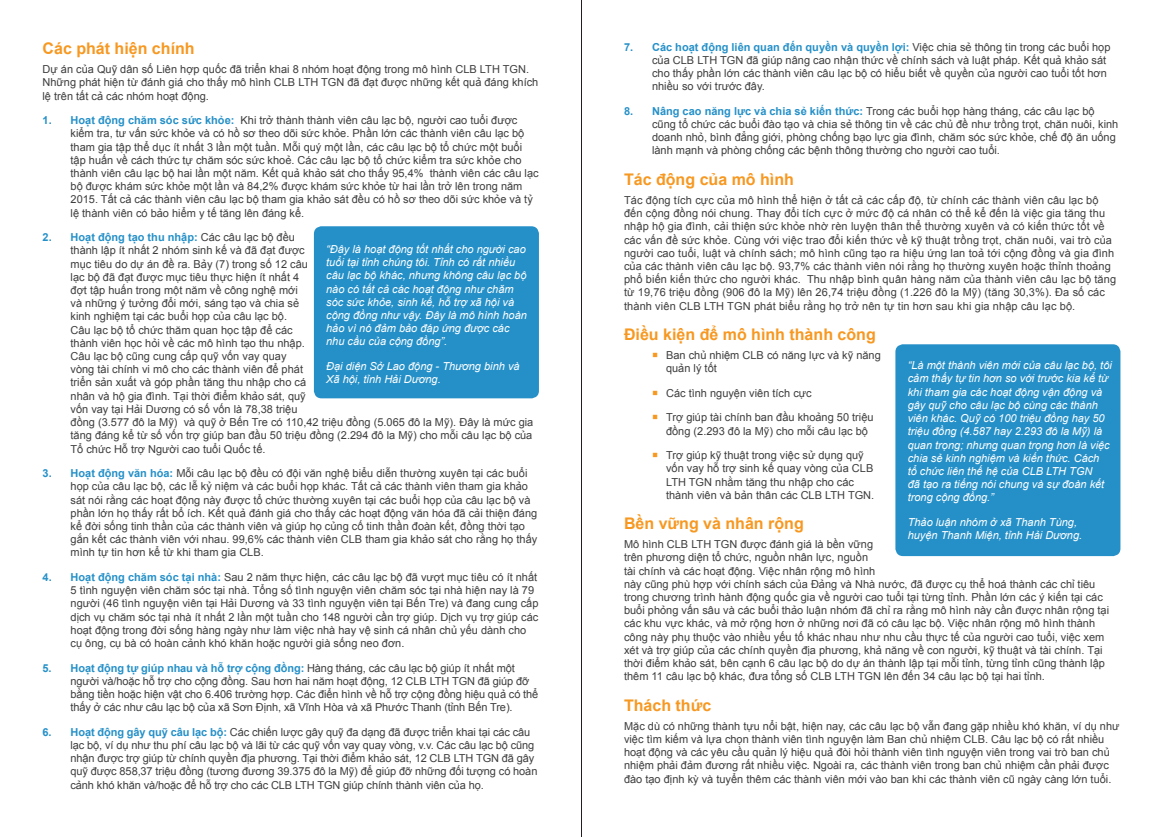
<style>
.page{position:relative;width:1163px;height:837px;background:#fff}
.page>*{position:absolute;margin:0;border:0;box-sizing:border-box;transform-origin:0 0}
.t1{font:700 16px "Arial";color:#f79821}
.t2{font:11px/13.2px "Arial";color:#3e3e3f}
.t3{font:italic 11px/13.2px "Arial";color:#fff}
.s1{font-weight:700;color:#2590c8}
.s2{color:#f79821}
</style>
<div class="page">
<div style="left:314px;top:226px;width:225px;height:172px;background:#2590c8;border-radius:8px"></div>
<div style="left:895px;top:344px;width:225px;height:212px;background:#2590c8;border-radius:8px"></div>
<hr style="left:581px;top:0;width:1px;height:836px;background:#231f20">
<p class="t2" style="left:652px;top:40px;width:460px;text-indent:-28px"><span class="s1">7. Các hoạt động liên quan đến quyền và quyền lợi:</span> Việc chia sẻ thông tin trong các buổi họp của CLB LTH TGN đã giúp nâng cao nhận thức về chính sách và luật pháp. Kết quả khảo sát cho thấy phần lớn các thành viên câu lạc bộ có hiểu biết về quyền của người cao tuổi tốt hơn nhiều so với trước đây.</p>
<p class="t2" style="left:652px;top:104px;width:467px;text-indent:-28px"><span class="s1">8. Nâng cao năng lực và chia sẻ kiến thức:</span> Trong các buổi họp hàng tháng, các câu lạc bộ cũng tổ chức các buổi đào tạo và chia sẻ thông tin về các chủ đề như trồng trọt, chăn nuôi, kinh doanh nhỏ, bình đẳng giới, phòng chống bạo lực gia đình, chăm sóc sức khỏe, chế độ ăn uống lành mạnh và phòng chống các bệnh thông thường cho người cao tuổi.</p>
<p class="t1" style="left:624px;top:169px;width:171px">Tác động của mô hình</p>
<p class="t2" style="left:624px;top:193px;width:493px">Tác động tích cực của mô hình thể hiện ở tất cả các cấp độ, từ chính các thành viên câu lạc bộ đến cộng đồng nói chung. Thay đổi tích cực ở mức độ cá nhân có thể kể đến là việc gia tăng thu nhập hộ gia đình, cải thiện sức khỏe nhờ rèn luyện thân thể thường xuyên và có kiến thức tốt về các vấn đề sức khỏe. Cùng với việc trao đổi kiến thức về kỹ thuật trồng trọt, chăn nuôi, vai trò của người cao tuổi, luật và chính sách; mô hình cũng tạo ra hiệu ứng lan toả tới cộng đồng và gia đình của các thành viên câu lạc bộ. 93,7% các thành viên nói rằng họ thường xuyên hoặc thỉnh thoảng phổ biến kiến thức cho người khác. Thu nhập bình quân hàng năm của thành viên câu lạc bộ tăng từ 19,76 triệu đồng (906 đô la Mỹ) lên 26,74 triệu đồng (1.226 đô la Mỹ) (tăng 30,3%). Đa số các thành viên CLB LTH TGN phát biểu rằng họ trở nên tự tin hơn sau khi gia nhập câu lạc bộ.</p>
<p class="t1" style="left:624px;top:324px;width:253px">Điều kiện để mô hình thành công</p>
<p class="t2" style="left:666px;top:348px;width:216px;text-indent:-14px"><span class="s2">○</span> Ban chủ nhiệm CLB có năng lực và kỹ năng quản lý tốt</p>
<p class="t2" style="left:652px;top:386px;width:161px"><span class="s2">○</span> Các tình nguyện viên tích cực</p>
<p class="t2" style="left:666px;top:411px;width:209px;text-indent:-14px"><span class="s2">○</span> Trợ giúp tài chính ban đầu khoảng 50 triệu đồng (2.293 đô la Mỹ) cho mỗi câu lạc bộ</p>
<p class="t2" style="left:666px;top:448px;width:210px;text-indent:-14px"><span class="s2">○</span> Trợ giúp kỹ thuật trong việc sử dụng quỹ vốn vay hỗ trợ sinh kế quay vòng của CLB LTH TGN nhằm tăng thu nhập cho các thành viên và bản thân các CLB LTH TGN.</p>
<p class="t1" style="left:624px;top:513px;width:181px">Bền vững và nhân rộng</p>
<p class="t2" style="left:624px;top:537px;width:486px">Mô hình CLB LTH TGN được đánh giá là bền vững<br>trên phương diện tổ chức, nguồn nhân lực, nguồn<br>tài chính và các hoạt động. Việc nhân rộng mô hình<br>này cũng phù hợp với chính sách của Đảng và Nhà nước, đã được cụ thể hoá thành các chỉ tiêu trong chương trình hành động quốc gia về người cao tuổi tại từng tỉnh. Phần lớn các ý kiến tại các buổi phỏng vấn sâu và các buổi thảo luận nhóm đã chỉ ra rằng mô hình này cần được nhân rộng tại các khu vực khác, và mở rộng hơn ở những nơi đã có câu lạc bộ. Việc nhân rộng mô hình thành công này phụ thuộc vào nhiều yếu tố khác nhau như nhu cầu thực tế của người cao tuổi, việc xem xét và trợ giúp của các chính quyền địa phương, khả năng về con người, kỹ thuật và tài chính. Tại thời điểm khảo sát, bên cạnh 6 câu lạc bộ do dự án thành lập tại mỗi tỉnh, từng tỉnh cũng thành lập thêm 11 câu lạc bộ khác, đưa tổng số CLB LTH TGN lên đến 34 câu lạc bộ tại hai tỉnh.</p>
<p class="t1" style="left:624px;top:694px;width:89px">Thách thức</p>
<p class="t2" style="left:624px;top:719px;width:497px">Mặc dù có những thành tựu nổi bật, hiện nay, các câu lạc bộ vẫn đang gặp nhiều khó khăn, ví dụ như việc tìm kiếm và lựa chọn thành viên tình nguyện làm Ban chủ nhiệm CLB. Câu lạc bộ có rất nhiều hoạt động và các yêu cầu quản lý hiệu quả đòi hỏi thành viên tình nguyện viên trong vai trò ban chủ nhiệm phải đảm đương rất nhiều việc. Ngoài ra, các thành viên trong ban chủ nhiệm cần phải được đào tạo định kỳ và tuyển thêm các thành viên mới vào ban khi các thành viên cũ ngày càng lớn tuổi.</p>
<p class="t1" style="left:43px;top:38px;width:154px">Các phát hiện chính</p>
<p class="t2" style="left:43px;top:63px;width:497px">Dự án của Quỹ dân số Liên hợp quốc đã triển khai 8 nhóm hoạt động trong mô hình CLB LTH TGN.<br>Những phát hiện từ đánh giá cho thấy mô hình CLB LTH TGN đã đạt được những kết quả đáng khích lệ trên tất cả các nhóm hoạt động.</p>
<p class="t2" style="left:71px;top:114px;width:469px;text-indent:-28px"><span class="s1">1. Hoạt động chăm sóc sức khỏe:</span> Khi trở thành thành viên câu lạc bộ, người cao tuổi được kiểm tra, tư vấn sức khỏe và có hồ sơ theo dõi sức khỏe. Phần lớn các thành viên câu lạc bộ tham gia tập thể dục ít nhất 3 lần một tuần. Mỗi quý một lần, các câu lạc bộ tổ chức một buổi tập huấn về cách thức tự chăm sóc sức khoẻ. Các câu lạc bộ tổ chức kiểm tra sức khỏe cho thành viên câu lạc bộ hai lần một năm. Kết quả khảo sát cho thấy 95,4% thành viên các câu lạc bộ được khám sức khỏe một lần và 84,2% được khám sức khỏe từ hai lần trở lên trong năm 2015. Tất cả các thành viên câu lạc bộ tham gia khảo sát đều có hồ sơ theo dõi sức khỏe và tỷ lệ thành viên có bảo hiểm y tế tăng lên đáng kể.</p>
<p class="t2" style="left:71px;top:231px;width:464px;text-indent:-28px"><span class="s1">2. Hoạt động tạo thu nhập:</span> Các câu lạc bộ đều<br>thành lập ít nhất 2 nhóm sinh kế và đã đạt được<br>mục tiêu do dự án đề ra. Bảy (7) trong số 12 câu<br>lạc bộ đã đạt được mục tiêu thực hiện ít nhất 4<br>đợt tập huấn trong một năm về công nghệ mới<br>và những ý tưởng đổi mới, sáng tạo và chia sẻ<br>kinh nghiệm tại các buổi họp của câu lạc bộ.<br>Câu lạc bộ tổ chức thăm quan học tập để các<br>thành viên học hỏi về các mô hình tạo thu nhập.<br>Câu lạc bộ cũng cung cấp quỹ vốn vay quay<br>vòng tài chính vi mô cho các thành viên để phát<br>triển sản xuất và góp phần tăng thu nhập cho cá<br>nhân và hộ gia đình. Tại thời điểm khảo sát, quỹ<br>vốn vay tại Hải Dương có số vốn là 78,38 triệu<br>đồng (3.577 đô la Mỹ) và quỹ ở Bến Tre có 110,42 triệu đồng (5.065 đô la Mỹ). Đây là mức gia tăng đáng kể từ số vốn trợ giúp ban đầu 50 triệu đồng (2.294 đô la Mỹ) cho mỗi câu lạc bộ của Tổ chức Hỗ trợ Người cao tuổi Quốc tế.</p>
<p class="t2" style="left:71px;top:466px;width:468px;text-indent:-28px"><span class="s1">3. Hoạt động văn hóa:</span> Mỗi câu lạc bộ đều có đội văn nghệ biểu diễn thường xuyên tại các buổi họp của câu lạc bộ, các lễ kỷ niệm và các buổi họp khác. Tất cả các thành viên tham gia khảo sát nói rằng các hoạt động này được tổ chức thường xuyên tại các buổi họp của câu lạc bộ và phần lớn họ thấy rất bổ ích. Kết quả đánh giá cho thấy các hoạt động văn hóa đã cải thiện đáng kể đời sống tinh thần của các thành viên và giúp họ củng cố tinh thần đoàn kết, đồng thời tạo gắn kết các thành viên với nhau. 99,6% các thành viên CLB tham gia khảo sát cho rằng họ thấy mình tự tin hơn kể từ khi tham gia CLB.</p>
<p class="t2" style="left:71px;top:570px;width:469px;text-indent:-28px"><span class="s1">4. Hoạt động chăm sóc tại nhà:</span> Sau 2 năm thực hiện, các câu lạc bộ đã vượt mục tiêu có ít nhất 5 tình nguyện viên chăm sóc tại nhà. Tổng số tình nguyện viên chăm sóc tại nhà hiện nay là 79 người (46 tình nguyện viên tại Hải Dương và 33 tình nguyện viên tại Bến Tre) và đang cung cấp dịch vụ chăm sóc tại nhà ít nhất 2 lần một tuần cho 148 người cần trợ giúp. Dịch vụ trợ giúp các hoạt động trong đời sống hàng ngày như làm việc nhà hay vệ sinh cá nhân chủ yếu dành cho cụ ông, cụ bà có hoàn cảnh khó khăn hoặc người già sống neo đơn.</p>
<p class="t2" style="left:71px;top:661px;width:469px;text-indent:-28px"><span class="s1">5. Hoạt động tự giúp nhau và hỗ trợ cộng đồng:</span> Hàng tháng, các câu lạc bộ giúp ít nhất một người và/hoặc hỗ trợ cho cộng đồng. Sau hơn hai năm hoạt động, 12 CLB LTH TGN đã giúp đỡ bằng tiền hoặc hiện vật cho 6.406 trường hợp. Các điển hình về hỗ trợ cộng đồng hiệu quả có thể thấy ở các như câu lạc bộ của xã Sơn Định, xã Vĩnh Hòa và xã Phước Thanh (tỉnh Bến Tre).</p>
<p class="t2" style="left:71px;top:725px;width:468px;text-indent:-28px"><span class="s1">6. Hoạt động gây quỹ câu lạc bộ:</span> Các chiến lược gây quỹ đa dạng đã được triển khai tại các câu lạc bộ, ví dụ như thu phí câu lạc bộ và lãi từ các quỹ vốn vay quay vòng, v.v. Các câu lạc bộ cũng nhận được trợ giúp từ chính quyền địa phương. Tại thời điểm khảo sát, 12 CLB LTH TGN đã gây quỹ được 858,37 triệu đồng (tương đương 39.375 đô la Mỹ) để giúp đỡ những đối tượng có hoàn cảnh khó khăn và/hoặc để hỗ trợ cho các CLB LTH TGN giúp chính thành viên của họ.</p>
<p class="t3" style="left:326px;top:242px;width:202px">“Đây là hoạt động tốt nhất cho người cao tuổi tại tỉnh chúng tôi. Tỉnh có rất nhiều câu lạc bộ khác, nhưng không câu lạc bộ nào có tất cả các hoạt động như chăm sóc sức khỏe, sinh kế, hỗ trợ xã hội và cộng đồng như vậy. Đây là mô hình hoàn hảo vì nó đảm bảo đáp ứng được các nhu cầu của cộng đồng”.</p>
<p class="t3" style="left:326px;top:359px;width:195px">Đại diện Sở Lao động - Thương binh và<br>Xã hội, tỉnh Hải Dương.</p>
<p class="t3" style="left:907px;top:359px;width:206px">“Là một thành viên mới của câu lạc bộ, tôi cảm thấy tự tin hơn so với trước kia kể từ khi tham gia các hoạt động vận động và gây quỹ cho câu lạc bộ cùng các thành viên khác. Quỹ có 100 triệu đồng hay 50 triệu đồng (4.587 hay 2.293 đô la Mỹ) là quan trọng; nhưng quan trọng hơn là việc chia sẻ kinh nghiệm và kiến thức. Cách<br>tổ chức liên thế hệ của CLB LTH TGN<br>đã tạo ra tiếng nói chung và sự đoàn kết trong cộng đồng.”</p>
<p class="t3" style="left:907px;top:515px;width:176px">Thảo luận nhóm ở xã Thanh Tùng, huyện Thanh Miện, tỉnh Hải Dương.</p>
</div>
